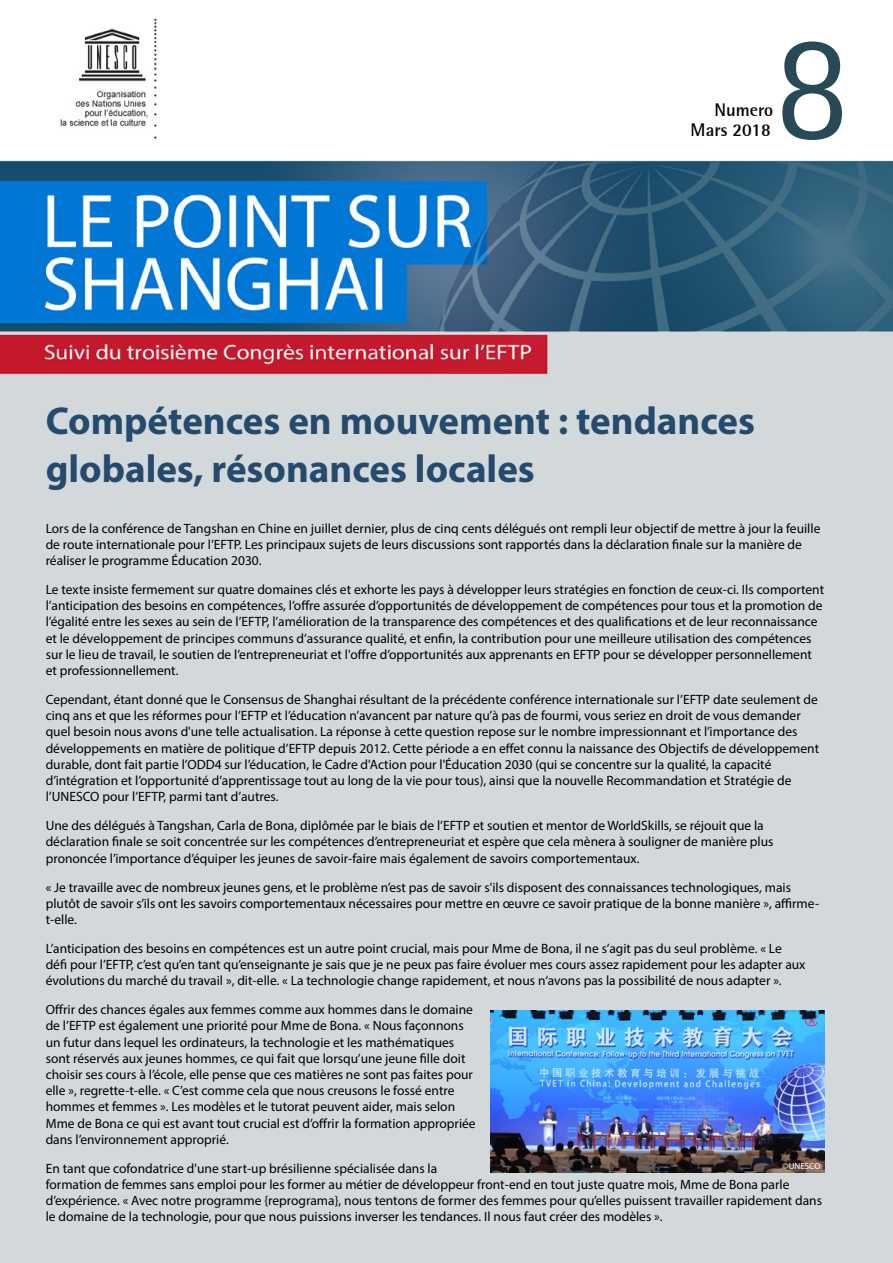
<style>
.page{position:relative;width:893px;height:1263px;background:#fff}
.page>*{position:absolute;margin:0;border:0;box-sizing:border-box;transform-origin:0 0}
.t1{font:150px "Agfa Rotis Sans Serif";color:#284a56}
.t2{font:700 39px/48px "Myriad Pro";color:#244a6e}
.t3{font:700 18px "Rotis Semi Sans";color:#000}
.t4{font:13.5px/16.2px "Myriad Pro";color:#000}
.t5{font:9px "Myriad Pro";color:#fff}
</style>
<div class="page">
<img style="left:0;top:18px;width:893px;height:1245px">
<img style="left:490px;top:1010px;width:335px;height:163px">
<h3 class="t3" style="left:714px;top:99px;width:60px">Numero</h3>
<h3 class="t3" style="left:691px;top:119px;width:82px">Mars 2018</h3>
<h1 class="t1" style="left:775px;top:-2px;width:76px">8</h1>
<h2 class="t2" style="left:46px;top:396px;width:711px">Compétences en mouvement : tendances globales, résonances locales</h2>
<p class="t4" style="left:46px;top:520px;width:776px">Lors de la conférence de Tangshan en Chine en juillet dernier, plus de cinq cents délégués ont rempli leur objectif de mettre à jour la feuille de route internationale pour l’EFTP. Les principaux sujets de leurs discussions sont rapportés dans la déclaration finale sur la manière de réaliser le programme Éducation 2030.</p>
<p class="t4" style="left:46px;top:581px;width:780px">Le texte insiste fermement sur quatre domaines clés et exhorte les pays à développer leurs stratégies en fonction de ceux-ci. Ils comportent l’anticipation des besoins en compétences, l’offre assurée d’opportunités de développement de compétences pour tous et la promotion de l’égalité entre les sexes au sein de l’EFTP, l’amélioration de la transparence des compétences et des qualifications et de leur reconnaissance et le développement de principes communs d’assurance qualité, et enfin, la contribution pour une meilleure utilisation des compétences sur le lieu de travail, le soutien de l’entrepreneuriat et l'offre d’opportunités aux apprenants en EFTP pour se développer personnellement et professionnellement.</p>
<p class="t4" style="left:46px;top:691px;width:775px">Cependant, étant donné que le Consensus de Shanghai résultant de la précédente conférence internationale sur l’EFTP date seulement de cinq ans et que les réformes pour l’EFTP et l’éducation n’avancent par nature qu’à pas de fourmi, vous seriez en droit de vous demander quel besoin nous avons d'une telle actualisation. La réponse à cette question repose sur le nombre impressionnant et l’importance des développements en matière de politique d’EFTP depuis 2012. Cette période a en effet connu la naissance des Objectifs de développement durable, dont fait partie l’ODD4 sur l’éducation, le Cadre d'Action pour l'Éducation 2030 (qui se concentre sur la qualité, la capacité d’intégration et l’opportunité d’apprentissage tout au long de la vie pour tous), ainsi que la nouvelle Recommandation et Stratégie de l’UNESCO pour l’EFTP, parmi tant d’autres.</p>
<p class="t4" style="left:46px;top:817px;width:729px">Une des délégués à Tangshan, Carla de Bona, diplômée par le biais de l’EFTP et soutien et mentor de WorldSkills, se réjouit que la déclaration finale se soit concentrée sur les compétences d’entrepreneuriat et espère que cela mènera à souligner de manière plus prononcée l’importance d’équiper les jeunes de savoir-faire mais également de savoirs comportementaux.</p>
<p class="t4" style="left:46px;top:879px;width:775px">« Je travaille avec de nombreux jeunes gens, et le problème n’est pas de savoir s'ils disposent des connaissances technologiques, mais plutôt de savoir s’ils ont les savoirs comportementaux nécessaires pour mettre en œuvre ce savoir pratique de la bonne manière », affirme&shy;t-elle.</p>
<p class="t4" style="left:46px;top:940px;width:761px">L’anticipation des besoins en compétences est un autre point crucial, mais pour Mme de Bona, il ne s’agit pas du seul problème. « Le défi pour l’EFTP, c’est qu’en tant qu’enseignante je sais que je ne peux pas faire évoluer mes cours assez rapidement pour les adapter aux évolutions du marché du travail », dit-elle. « La technologie change rapidement, et nous n‘avons pas la possibilité de nous adapter ».</p>
<p class="t4" style="left:46px;top:1001px;width:431px">Offrir des chances égales aux femmes comme aux hommes dans le domaine de l’EFTP est également une priorité pour Mme de Bona. « Nous façonnons un futur dans lequel les ordinateurs, la technologie et les mathématiques sont réservés aux jeunes hommes, ce qui fait que lorsqu’une jeune fille doit choisir ses cours à l’école, elle pense que ces matières ne sont pas faites pour elle », regrette-t-elle. « C’est comme cela que nous creusons le fossé entre hommes et femmes ». Les modèles et le tutorat peuvent aider, mais selon Mme de Bona ce qui est avant tout crucial est d’offrir la formation appropriée dans l’environnement approprié.</p>
<p class="t4" style="left:46px;top:1160px;width:778px">En tant que cofondatrice d'une start-up brésilienne spécialisée dans la<br>formation de femmes sans emploi pour les former au métier de développeur front-end en tout juste quatre mois, Mme de Bona parle d’expérience. « Avec notre programme {reprograma}, nous tentons de former des femmes pour qu’elles puissent travailler rapidement dans le domaine de la technologie, pour que nous puissions inverser les tendances. Il nous faut créer des modèles ».</p>
<p class="t5" style="left:783px;top:1161px;width:40px">©UNESCO</p>
</div>
